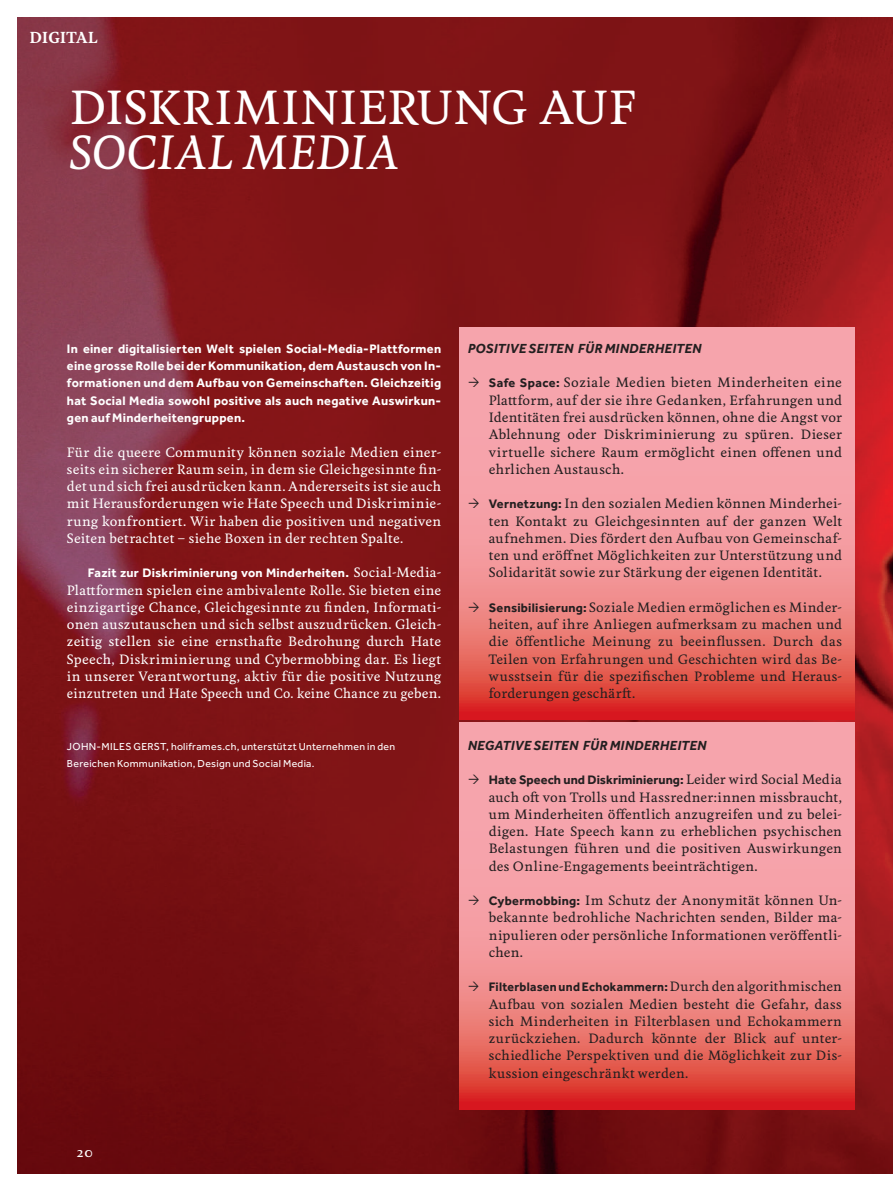
<style>
.page{position:relative;width:893px;height:1191px;background:#fff}
.page>*{position:absolute;margin:0;border:0;box-sizing:border-box;transform-origin:0 0}
.t1{font:500 45px "Feijoa";letter-spacing:.015em;color:#fff}
.t2{font:italic 500 45px "Feijoa";letter-spacing:.01em;color:#fff}
.t3{font:700 15px "Feijoa";letter-spacing:.02em;color:#fff}
.t4{font:italic 700 13.5px "Effra";letter-spacing:.02em;color:#231f20}
.t5{font:500 13.5px "Feijoa";color:#fff}
.t6{font:500 12.75px/17.2px "Feijoa";letter-spacing:.02em;color:#231f20;text-align:justify}
.t7{font:500 12.75px/17.2px "Feijoa";letter-spacing:.02em;color:#fff;text-align:justify}
.t8{font:700 12.75px/17.2px "Effra";letter-spacing:.02em;color:#fff;text-align:justify}
.t9{font:700 12.75px "Effra";letter-spacing:.01em;color:#231f20}
.t10{font:10.5px/17.2px "Effra";letter-spacing:.03em;color:#fff}
.s1{font-family:"Feijoa";font-weight:500}
.s2{font-family:"Effra";font-weight:700}
</style>
<div class="page">
<img style="left:17px;top:17px;width:876px;height:1157px">
<svg style="left:459px;top:328px;width:396px;height:391px;background:#f08c8e"></svg>
<svg style="left:459px;top:722px;width:396px;height:387px;background:#f08c8e"></svg>
<svg style="left:469px;top:378px;width:10px;height:9px"></svg>
<svg style="left:469px;top:499px;width:10px;height:9px"></svg>
<svg style="left:469px;top:602px;width:10px;height:10px"></svg>
<svg style="left:469px;top:775px;width:10px;height:9px"></svg>
<svg style="left:469px;top:895px;width:10px;height:10px"></svg>
<svg style="left:469px;top:982px;width:10px;height:9px"></svg>
<p class="t3" style="left:30px;top:27px;width:69px">DIGITAL</p>
<h1 class="t1" style="left:70px;top:79px;width:567px">DISKRIMINIERUNG AUF</h1>
<h1 class="t2" style="left:70px;top:124px;width:329px">SOCIAL MEDIA</h1>
<p class="t8" style="left:67px;top:340px;width:376px">In einer digitalisierten Welt spielen Social-Media-Plattformen eine grosse Rolle bei der Kommunikation, dem Austausch von In&shy;formationen und dem Aufbau von Gemeinschaften. Gleichzeitig hat Social Media sowohl positive als auch negative Auswirkun&shy;gen auf Minderheitengruppen.</p>
<p class="t7" style="left:67px;top:443px;width:376px">Für die queere Community können soziale Medien einer&shy;seits ein sicherer Raum sein, in dem sie Gleichgesinnte fin&shy;det und sich frei ausdrücken kann. Andererseits ist sie auch mit Herausforderungen wie Hate Speech und Diskriminie&shy;rung konfrontiert. Wir haben die positiven und negativen Seiten betrachtet ‒ siehe Boxen in der rechten Spalte.</p>
<p class="t8" style="left:88px;top:564px;width:355px">Fazit zur Diskriminierung von Minderheiten. <span class="s1">Social-Media-</span></p>
<p class="t7" style="left:67px;top:581px;width:376px">Plattformen spielen eine ambivalente Rolle. Sie bieten eine einzigartige Chance, Gleichgesinnte zu finden, Informati&shy;onen auszutauschen und sich selbst auszudrücken. Gleich&shy;zeitig stellen sie eine ernsthafte Bedrohung durch Hate Speech, Diskriminierung und Cybermobbing dar. Es liegt in unserer Verantwortung, aktiv für die positive Nutzung einzutreten und Hate Speech und Co. keine Chance zu geben.</p>
<p class="t10" style="left:67px;top:737px;width:330px">JOHN-MILES GERST, holiframes.ch, unterstützt Unternehmen in den<br>Bereichen Kommunikation, Design und Social Media.</p>
<p class="t4" style="left:468px;top:340px;width:235px">POSITIVE SEITEN FÜR MINDERHEITEN</p>
<p class="t6" style="left:489px;top:374px;width:355px"><span class="s2">Safe Space:</span> Soziale Medien bieten Minderheiten eine Plattform, auf der sie ihre Gedanken, Erfahrungen und Identitäten frei ausdrücken können, ohne die Angst vor Ablehnung oder Diskriminierung zu spüren. Dieser virtuelle sichere Raum ermöglicht einen offenen und ehrlichen Austausch.</p>
<p class="t6" style="left:489px;top:495px;width:355px"><span class="s2">Vernetzung:</span> In den sozialen Medien können Minderhei&shy;ten Kontakt zu Gleichgesinnten auf der ganzen Welt aufnehmen. Dies fördert den Aufbau von Gemeinschaf&shy;ten und eröffnet Möglichkeiten zur Unterstützung und Solidarität sowie zur Stärkung der eigenen Identität.</p>
<p class="t6" style="left:489px;top:599px;width:355px"><span class="s2">Sensibilisierung:</span> Soziale Medien ermöglichen es Minder&shy;heiten, auf ihre Anliegen aufmerksam zu machen und die öffentliche Meinung zu beeinflussen. Durch das Teilen von Erfahrungen und Geschichten wird das Be&shy;wusstsein für die spezifischen Probleme und Heraus&shy;forderungen geschärft.</p>
<p class="t4" style="left:468px;top:737px;width:240px">NEGATIVE SEITEN FÜR MINDERHEITEN</p>
<p class="t9" style="left:489px;top:772px;width:355px">Hate Speech und Diskriminierung: <span class="s1">Leider wird Social Media</span></p>
<p class="t6" style="left:489px;top:788px;width:355px">auch oft von Trolls und Hassredner:innen missbraucht, um Minderheiten öffentlich anzugreifen und zu belei&shy;digen. Hate Speech kann zu erheblichen psychischen Belastungen führen und die positiven Auswirkungen des Online-Engagements beeinträchtigen.</p>
<p class="t6" style="left:489px;top:892px;width:355px"><span class="s2">Cybermobbing:</span> Im Schutz der Anonymität können Un&shy;bekannte bedrohliche Nachrichten senden, Bilder ma&shy;nipulieren oder persönliche Informationen veröffentli&shy;chen.</p>
<p class="t9" style="left:489px;top:979px;width:355px">Filterblasen und Echokammern: <span class="s1">Durch den algorithmischen</span></p>
<p class="t6" style="left:489px;top:995px;width:355px">Aufbau von sozialen Medien besteht die Gefahr, dass sich Minderheiten in Filterblasen und Echokammern zurückziehen. Dadurch könnte der Blick auf unter&shy;schiedliche Perspektiven und die Möglichkeit zur Dis&shy;kussion eingeschränkt werden.</p>
<p class="t5" style="left:77px;top:1143px;width:18px">20</p>
</div>
